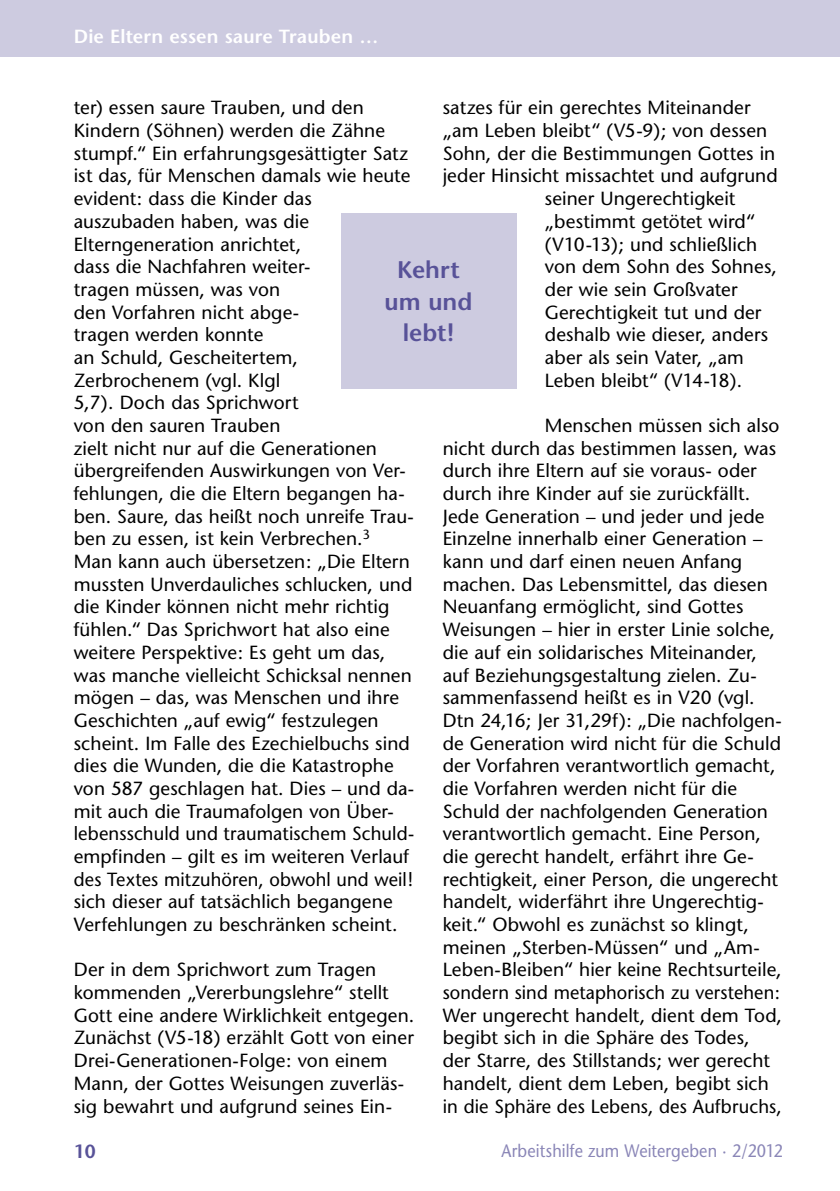
<style>
.page{position:relative;width:840px;height:1191px;background:#fff}
.page>*{position:absolute;margin:0;border:0;box-sizing:border-box;transform-origin:0 0}
.t1{font:600 24px/31.2px "Stone Sans";color:#585298;text-align:center}
.t2{font:19px/22.6px "Stone Sans";letter-spacing:.005em;color:#000}
.t3{font:600 19px "Stone Sans";letter-spacing:.01em;color:#fff}
.t4{font:600 19px "Stone Sans";color:#585298}
.t5{font:18px "Stone Sans";letter-spacing:.005em;color:#8a86b7;scale:.9 1}
</style>
<div class="page">
<div style="left:0;top:0;width:839px;height:57px;background:#cdcbe0"></div>
<hr style="left:839px;top:0;width:1px;height:57px;background:#cdcbe0">
<div style="left:340px;top:213px;width:176px;height:175px;background:#cdcbe0"></div>
<p class="t3" style="left:74px;top:25px;width:306px">Die Eltern essen saure Trauben …</p>
<p class="t2" style="left:74px;top:96px;width:342px">ter) essen saure Trauben, und den Kindern (Söhnen) werden die Zähne stumpf.“ Ein erfahrungsgesättigter Satz ist das, für Menschen damals wie heute evident: dass die Kinder das auszubaden haben, was die Elterngeneration anrichtet,<br>dass die Nachfahren weiter-<br>tragen müssen, was von<br>den Vorfahren nicht abge-<br>tragen werden konnte<br>an Schuld, Gescheitertem, Zerbrochenem (vgl. Klgl<br>5,7). Doch das Sprichwort<br>von den sauren Trauben<br>zielt nicht nur auf die Generationen übergreifenden Auswirkungen von Ver&shy;fehlungen, die die Eltern begangen ha&shy;ben. Saure, das heißt noch unreife Trau&shy;ben zu essen, ist kein Verbrechen.<sup>3<br></sup>Man kann auch übersetzen: „Die Eltern mussten Unverdauliches schlucken, und die Kinder können nicht mehr richtig fühlen.“ Das Sprichwort hat also eine weitere Perspektive: Es geht um das, was manche vielleicht Schicksal nennen mögen – das, was Menschen und ihre Geschichten „auf ewig“ festzulegen scheint. Im Falle des Ezechielbuchs sind dies die Wunden, die die Katastrophe von 587 geschlagen hat. Dies – und da&shy;mit auch die Traumafolgen von Über&shy;lebensschuld und traumatischem Schuld&shy;empfinden – gilt es im weiteren Verlauf des Textes mitzuhören, obwohl und weil! sich dieser auf tatsächlich begangene Verfehlungen zu beschränken scheint.</p>
<p class="t2" style="left:74px;top:958px;width:342px">Der in dem Sprichwort zum Tragen kommenden „Vererbungslehre“ stellt Gott eine andere Wirklichkeit entgegen.<br>Zunächst (V5-18) erzählt Gott von einer Drei-Generationen-Folge: von einem Mann, der Gottes Weisungen zuverläs&shy;sig bewahrt und aufgrund seines Ein-</p>
<p class="t2" style="left:442px;top:96px;width:309px">satzes für ein gerechtes Miteinander</p>
<p class="t2" style="left:442px;top:119px;width:326px">„am Leben bleibt“ (V5-9); von dessen</p>
<p class="t2" style="left:442px;top:142px;width:334px">Sohn, der die Bestimmungen Gottes in</p>
<p class="t2" style="left:442px;top:164px;width:336px">jeder Hinsicht missachtet und aufgrund</p>
<p class="t2" style="left:544px;top:187px;width:192px">seiner Ungerechtigkeit</p>
<p class="t2" style="left:544px;top:210px;width:212px">„bestimmt getötet wird“</p>
<p class="t2" style="left:544px;top:233px;width:214px">(V10-13); und schließlich</p>
<p class="t2" style="left:544px;top:255px;width:233px">von dem Sohn des Sohnes,</p>
<p class="t2" style="left:544px;top:278px;width:194px">der wie sein Großvater</p>
<p class="t2" style="left:544px;top:301px;width:218px">Gerechtigkeit tut und der</p>
<p class="t2" style="left:544px;top:323px;width:225px">deshalb wie dieser, anders</p>
<p class="t2" style="left:544px;top:346px;width:200px">aber als sein Vater, „am</p>
<p class="t2" style="left:544px;top:369px;width:199px">Leben bleibt“ (V14-18).</p>
<p class="t2" style="left:442px;top:414px;width:341px;text-indent:102px">Menschen müssen sich also nicht durch das bestimmen lassen, was durch ihre Eltern auf sie voraus- oder durch ihre Kinder auf sie zurückfällt.<br>Jede Generation – und jeder und jede Einzelne innerhalb einer Generation – kann und darf einen neuen Anfang machen. Das Lebensmittel, das diesen Neuanfang ermöglicht, sind Gottes Weisungen – hier in erster Linie solche, die auf ein solidarisches Miteinander, auf Beziehungsgestaltung zielen. Zu&shy;sammenfassend heißt es in V20 (vgl.<br>Dtn 24,16; Jer 31,29f): „Die nachfolgen&shy;de Generation wird nicht für die Schuld der Vorfahren verantwortlich gemacht, die Vorfahren werden nicht für die Schuld der nachfolgenden Generation verantwortlich gemacht. Eine Person, die gerecht handelt, erfährt ihre Ge&shy;rechtigkeit, einer Person, die ungerecht handelt, widerfährt ihre Ungerechtig&shy;keit.“ Obwohl es zunächst so klingt, meinen „Sterben-Müssen“ und „Am-Leben-Bleiben“ hier keine Rechtsurteile, sondern sind metaphorisch zu verstehen:<br>Wer ungerecht handelt, dient dem Tod, begibt sich in die Sphäre des Todes, der Starre, des Stillstands; wer gerecht handelt, dient dem Leben, begibt sich in die Sphäre des Lebens, des Aufbruchs,</p>
<p class="t1" style="left:384px;top:254px;width:89px">Kehrt um und lebt!</p>
<p class="t4" style="left:74px;top:1139px;width:23px">10</p>
<p class="t5" style="left:501px;top:1140px;width:314px">Arbeitshilfe zum Weitergeben · 2/2012</p>
</div>
